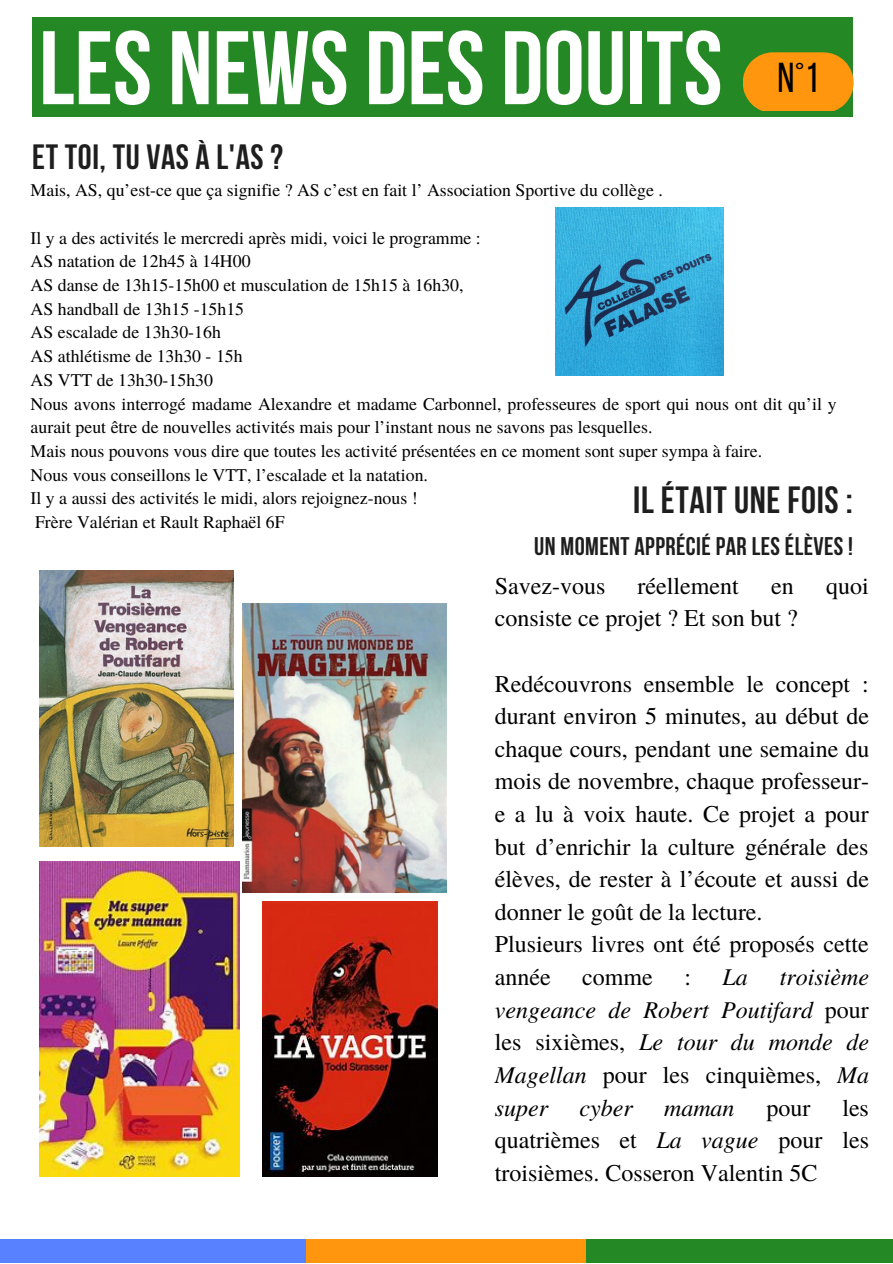
<style>
.page{position:relative;width:893px;height:1264px;background:#fff}
.page>*{position:absolute;margin:0;border:0;box-sizing:border-box;transform-origin:0 0}
.t1{font:104.25px "Bebas Neue Cyrillic";color:#fff}
.t2{font:41.55px "Bebas Neue";color:#000}
.t3{font:700 37.8px "Bebas Neue";letter-spacing:.015em;color:#1e1e1e}
.t4{font:700 34.95px "Bebas Neue";letter-spacing:.015em;color:#1e1e1e}
.t5{font:700 25.5px "Bebas Neue";letter-spacing:.015em;color:#1e1e1e}
.t6{font:24px/32.5px "Te X Gyre Termes";color:#000}
.t7{font:italic 24px/32.5px "Te X Gyre Termes";color:#000;text-align:justify}
.t8{font:17.85px/23.7px "Te X Gyre Termes";color:#000}
.s1{font-style:normal}
.s2{font-style:italic}
</style>
<div class="page">
<div style="left:32px;top:17px;width:820px;height:99px;background:#248925"></div>
<div style="left:0;top:1239px;width:306px;height:23px;background:#5781ff"></div>
<div style="left:306px;top:1239px;width:280px;height:23px;background:#ff960d"></div>
<div style="left:586px;top:1239px;width:306px;height:23px;background:#248925"></div>
<img style="left:555px;top:208px;width:168px;height:167px">
<svg style="left:743px;top:52px;width:110px;height:59px;background:#e7940f"></svg>
<img style="left:39px;top:570px;width:195px;height:276px">
<img style="left:243px;top:603px;width:203px;height:289px">
<img style="left:39px;top:861px;width:200px;height:315px">
<img style="left:262px;top:901px;width:175px;height:275px">
<h1 class="t1" style="left:39px;top:26px;width:685px">LES NEWS DES DOUITS</h1>
<h3 class="t4" style="left:32px;top:143px;width:252px">ET TOI, TU VAS À L'AS ?</h3>
<p class="t8" style="left:31px;top:177px;width:633px">Mais, AS, qu’est-ce que ça signifie ? AS c’est en fait l’ Association Sportive du collège .</p>
<p class="t8" style="left:31px;top:225px;width:807px">Il y a des activités le mercredi après midi, voici le programme :<br>AS natation de 12h45 à 14H00<br>AS danse de 13h15-15h00 et musculation de 15h15 à 16h30,<br>AS handball de 13h15 -15h15<br>AS escalade de 13h30-16h<br>AS athlétisme de 13h30 - 15h<br>AS VTT de 13h30-15h30<br>Nous avons interrogé madame Alexandre et madame Carbonnel, professeures de sport qui nous ont dit qu’il y aurait peut être de nouvelles activités mais pour l’instant nous ne savons pas lesquelles.<br>Mais nous pouvons vous dire que toutes les activité présentées en ce moment sont super sympa à faire.<br>Nous vous conseillons le VTT, l’escalade et la natation.<br>Il y a aussi des activités le midi, alors rejoignez-nous !<br>Frère Valérian et Rault Raphaël 6F</p>
<h2 class="t2" style="left:777px;top:61px;width:43px">N°1</h2>
<h3 class="t3" style="left:633px;top:484px;width:221px">IL ÉTAIT UNE FOIS :</h3>
<h3 class="t5" style="left:534px;top:535px;width:320px">UN MOMENT APPRÉCIÉ PAR LES ÉLÈVES !</h3>
<h3 class="t6" style="left:495px;top:568px;width:112px">Savez-vous</h3>
<h3 class="t6" style="left:637px;top:568px;width:103px">réellement</h3>
<h3 class="t6" style="left:771px;top:568px;width:24px">en</h3>
<h3 class="t6" style="left:826px;top:568px;width:44px">quoi</h3>
<h3 class="t6" style="left:495px;top:600px;width:304px">consiste ce projet ? Et son but ?</h3>
<p class="t6" style="left:495px;top:666px;width:376px">Redécouvrons ensemble le concept : durant environ 5 minutes, au début de chaque cours, pendant une semaine du mois de novembre, chaque professeur&shy;e a lu à voix haute. Ce projet a pour but d’enrichir la culture générale des élèves, de rester à l’écoute et aussi de donner le goût de la lecture.<br>Plusieurs livres ont été proposés cette année</p>
<h3 class="t7" style="left:495px;top:959px;width:376px;text-indent:285px">troisième vengeance de Robert Poutifard <span class="s1">pour les sixièmes,</span> Le tour du monde de Magellan <span class="s1">pour les cinquièmes,</span> Ma super</h3>
<h3 class="t6" style="left:582px;top:959px;width:72px">comme</h3>
<h3 class="t6" style="left:684px;top:959px;width:8px">:</h3>
<h3 class="t7" style="left:722px;top:959px;width:27px">La</h3>
<h3 class="t6" style="left:495px;top:1089px;width:376px;text-align:justify;text-indent:347px">les quatrièmes et <span class="s2">La vague</span> pour les troisièmes. Cosseron Valentin 5C</h3>
<h3 class="t7" style="left:579px;top:1089px;width:55px">cyber</h3>
<h3 class="t7" style="left:664px;top:1089px;width:72px">maman</h3>
<h3 class="t6" style="left:766px;top:1089px;width:45px">pour</h3>
</div>
